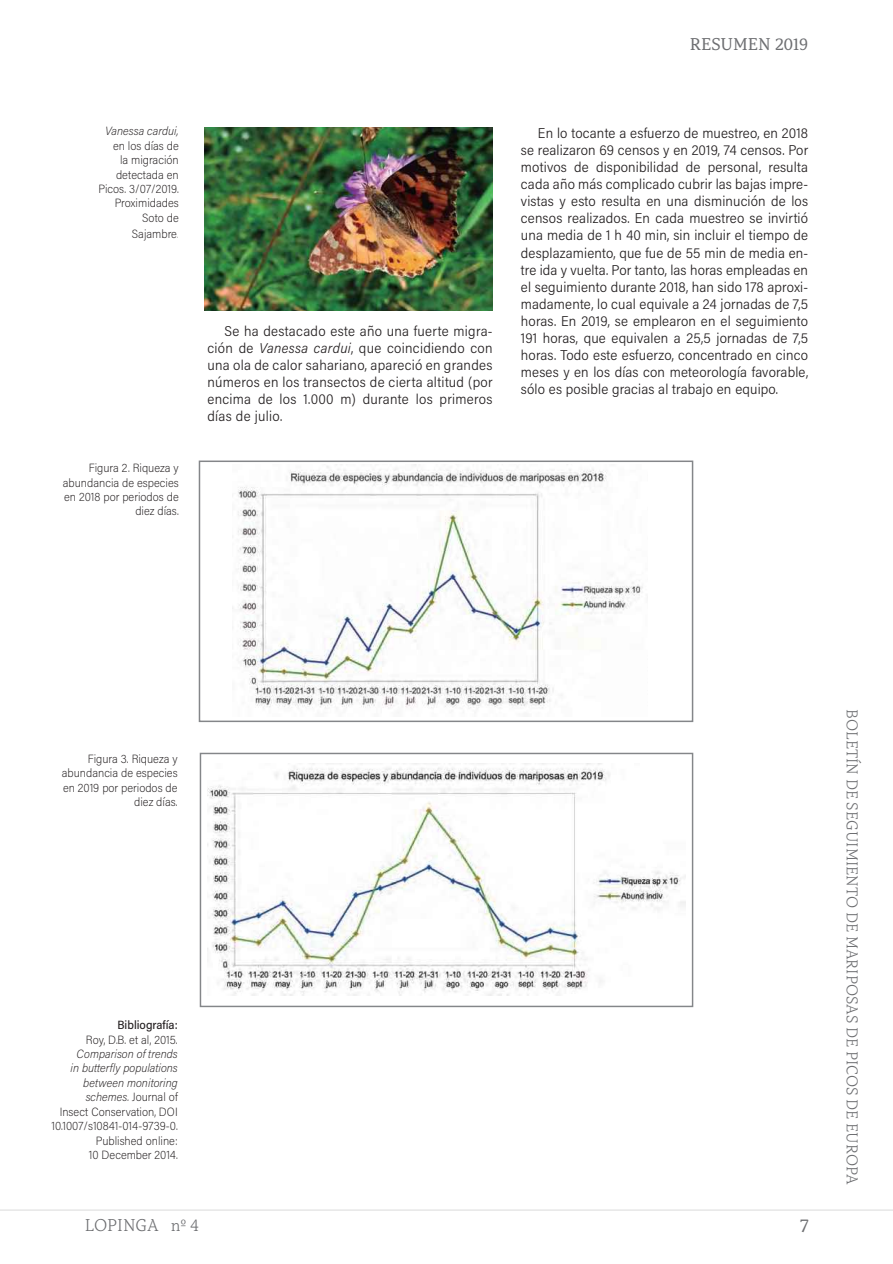
<style>
.page{position:relative;width:893px;height:1264px;background:#fff}
.page>*{position:absolute;margin:0;border:0;box-sizing:border-box;transform-origin:0 0}
.t1{font:19.5px "Capitolina";color:#6d6e71}
.t2{font:18px "Capitolina";color:#6d6e71}
.t3{font:300 18px "Capitolina";color:#6c6d70}
.t4{font:300 16.5px "Capitolina";color:#6c6d70}
.t5{font:300 14.25px/17.1px "Acumin Pro Semi Cond";letter-spacing:.015em;color:#231f20;text-align:justify}
.t6{font:200 12px/14.4px "Acumin Pro Semi Cond";color:#231f20;text-align:right}
.t7{font:italic 200 12px "Acumin Pro Semi Cond";color:#231f20}
.t8{font:500 12px "Acumin Pro Semi Cond";color:#231f20}
.s1{font-weight:100}
.s2{font-style:italic}
</style>
<div class="page">
<hr style="left:0;top:1209px;width:892px;height:1px;background:#e6e6e6">
<img style="left:232px;top:465px;width:411px;height:244px">
<div style="left:199px;top:460px;width:494px;height:262px;border:2px solid #848689"></div>
<img style="left:207px;top:763px;width:477px;height:232px">
<div style="left:200px;top:752px;width:493px;height:255px;border:1px solid #848689"></div>
<img style="left:205px;top:127px;width:287px;height:183px">
<p class="t2" style="left:689px;top:34px;width:120px">RESUMEN 2019</p>
<p class="t7" style="left:105px;top:123px;width:75px">Vanessa cardui,</p>
<p class="t6" style="left:98px;top:138px;width:82px">en los días de<br>la migración detectada en<br>Picos. 3/07/2019.<br>Proximidades<br>Soto de</p>
<p class="t6" style="left:132px;top:226px;width:48px">Sajambre<span class="s1">.</span></p>
<p class="t6" style="left:63px;top:460px;width:117px">Figura 2. Riqueza y abundancia de especies en 2018 por periodos de diez días.</p>
<p class="t5" style="left:207px;top:321px;width:286px;text-indent:17px">Se ha destacado este año una fuerte migra&shy;ción de <span class="s2">Vanessa cardui</span>, que coincidiendo con una ola de calor sahariano, apareció en grandes números en los transectos de cierta altitud (por encima de los 1.000 m) durante los primeros días de julio.</p>
<p class="t5" style="left:521px;top:124px;width:289px;text-indent:17px">En lo tocante a esfuerzo de muestreo, en 2018 se realizaron 69 censos y en 2019, 74 censos. Por motivos de disponibilidad de personal, resulta cada año más complicado cubrir las bajas impre&shy;vistas y esto resulta en una disminución de los censos realizados. En cada muestreo se invirtió una media de 1 h 40 min, sin incluir el tiempo de desplazamiento, que fue de 55 min de media en&shy;tre ida y vuelta. Por tanto, las horas empleadas en el seguimiento durante 2018, han sido 178 aproxi&shy;madamente, lo cual equivale a 24 jornadas de 7,5 horas. En 2019, se emplearon en el seguimiento 191 horas, que equivalen a 25,5 jornadas de 7,5 horas. Todo este esfuerzo, concentrado en cinco meses y en los días con meteorología favorable, sólo es posible gracias al trabajo en equipo.</p>
<p class="t6" style="left:62px;top:751px;width:117px">Figura 3. Riqueza y abundancia de especies en 2019 por periodos de diez días.</p>
<p class="t8" style="left:117px;top:1016px;width:62px">Bibliografía:</p>
<p class="t6" style="left:86px;top:1031px;width:93px">Roy, D.B. et al, 2015.</p>
<p class="t6" style="left:51px;top:1046px;width:128px"><span class="s2">Comparison of trends<br>in butterfly populations between monitoring schemes.</span> Journal of<br>Insect Conservation, DOI<br>10.1007/s10841-014-9739-0.<br>Published online:<br>10 December 2014.</p>
<p class="t3" style="left:85px;top:1214px;width:116px">LOPINGA nº 4</p>
<h1 class="t1" style="left:799px;top:1214px;width:10px">7</h1>
<p class="t4" style="left:861px;top:709px;width:476px;rotate:90deg">BOLETÍN DE SEGUIMIENTO DE MARIPOSAS DE PICOS DE EUROPA</p>
</div>
